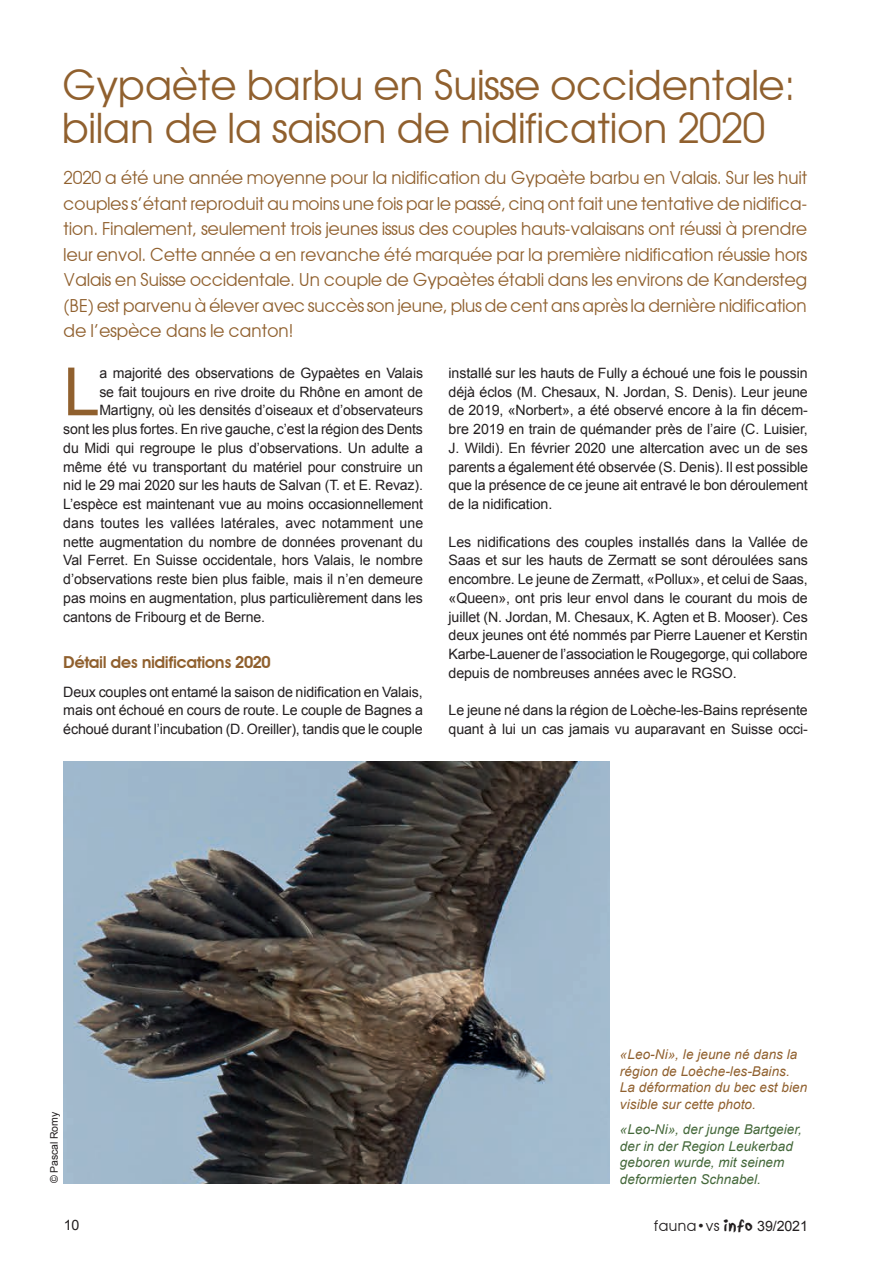
<style>
.page{position:relative;width:893px;height:1263px;background:#fff}
.page>*{position:absolute;margin:0;border:0;box-sizing:border-box;transform-origin:0 0}
.t1{font:66.6px "Arial";color:#90602e}
.t2{font:42px/43.5px "Avant Garde";letter-spacing:-.03em;color:#90602e}
.t3{font:18px/25.5px "Avant Garde";letter-spacing:-.035em;color:#90602e;text-align:justify}
.t4{font:600 16.5px "Avant Garde";letter-spacing:-.03em;color:#90602e}
.t5{font:15px "Avant Garde";letter-spacing:-.01em;color:#231f20}
.t6{font:14.25px/18.8px "Arial";letter-spacing:-.01em;color:#231f20;text-align:justify}
.t7{font:14.25px "Arial";letter-spacing:.01em;color:#231f20}
.t8{font:italic 13.5px/16.5px "Arial";letter-spacing:.005em;color:#90602e}
.t9{font:italic 13.5px/16.5px "Arial";letter-spacing:.005em;color:#44683a}
.t10{font:10.5px "Arial";letter-spacing:-.01em;color:#231f20}
.s1{font-family:"Sand";font-size:14.25px}
.s2{font-family:"Arial";font-size:14.25px}
</style>
<div class="page">
<img style="left:64px;top:761px;width:545px;height:423px">
<h2 class="t2" style="left:61px;top:63px;width:736px">Gypaète barbu en Suisse occidentale: bilan de la saison de nidification 2020</h2>
<p class="t3" style="left:63px;top:165px;width:746px">2020 a été une année moyenne pour la nidification du Gypaète barbu en Valais. Sur les huit couples s’étant reproduit au moins une fois par le passé, cinq ont fait une tentative de nidifica&shy;tion. Finalement, seulement trois jeunes issus des couples hauts-valaisans ont réussi à prendre leur envol. Cette année a en revanche été marquée par la première nidification réussie hors Valais en Suisse occidentale. Un couple de Gypaètes établi dans les environs de Kandersteg (BE) est parvenu à élever avec succès son jeune, plus de cent ans après la dernière nidification de l’espèce dans le canton!</p>
<p class="t6" style="left:449px;top:364px;width:361px">installé sur les hauts de Fully a échoué une fois le poussin déjà éclos (M. Chesaux, N. Jordan, S. Denis). Leur jeune de 2019, «Norbert», a été observé encore à la fin décem&shy;bre 2019 en train de quémander près de l’aire (C. Luisier, J. Wildi). En février 2020 une altercation avec un de ses parents a également été observée (S. Denis). Il est possible que la présence de ce jeune ait entravé le bon déroulement de la nidification.</p>
<p class="t6" style="left:449px;top:532px;width:361px">Les nidifications des couples installés dans la Vallée de Saas et sur les hauts de Zermatt se sont déroulées sans encombre. Le jeune de Zermatt, «Pollux», et celui de Saas, «Queen», ont pris leur envol dans le courant du mois de juillet (N. Jordan, M. Chesaux, K. Agten et B. Mooser). Ces deux jeunes ont été nommés par Pierre Lauener et Kerstin Karbe-Lauener de l’association le Rougegorge, qui collabore depuis de nombreuses années avec le RGSO.</p>
<p class="t6" style="left:449px;top:701px;width:361px">Le jeune né dans la région de Loèche-les-Bains représente quant à lui un cas jamais vu auparavant en Suisse occi-</p>
<h1 class="t1" style="left:63px;top:348px;width:38px">L</h1>
<p class="t6" style="left:99px;top:364px;width:325px">a majorité des observations de Gypaètes en Valais</p>
<p class="t6" style="left:99px;top:382px;width:325px">se fait toujours en rive droite du Rhône en amont de</p>
<p class="t6" style="left:99px;top:401px;width:325px">Martigny, où les densités d’oiseaux et d’observateurs</p>
<p class="t6" style="left:63px;top:420px;width:361px">sont les plus fortes. En rive gauche, c’est la région des Dents</p>
<p class="t6" style="left:63px;top:439px;width:361px">du Midi qui regroupe le plus d’observations. Un adulte a</p>
<p class="t6" style="left:63px;top:457px;width:361px">même été vu transportant du matériel pour construire un</p>
<p class="t6" style="left:63px;top:476px;width:361px">nid le 29 mai 2020 sur les hauts de Salvan (T. et E. Revaz).</p>
<p class="t6" style="left:63px;top:495px;width:361px">L’espèce est maintenant vue au moins occasionnellement</p>
<p class="t7" style="left:63px;top:513px;width:361px">dans toutes les vallées latérales, avec notamment une</p>
<p class="t6" style="left:63px;top:532px;width:361px">nette augmentation du nombre de données provenant du</p>
<p class="t6" style="left:63px;top:551px;width:361px">Val Ferret. En Suisse occidentale, hors Valais, le nombre</p>
<p class="t6" style="left:63px;top:570px;width:361px">d’observations reste bien plus faible, mais il n’en demeure</p>
<p class="t6" style="left:63px;top:589px;width:361px">pas moins en augmentation, plus particulièrement dans les</p>
<p class="t6" style="left:63px;top:607px;width:203px">cantons de Fribourg et de Berne.</p>
<p class="t4" style="left:63px;top:652px;width:209px">Détail des nidifications 2020</p>
<p class="t6" style="left:63px;top:682px;width:361px">Deux couples ont entamé la saison de nidification en Valais, mais ont échoué en cours de route. Le couple de Bagnes a échoué durant l’incubation (D. Oreiller), tandis que le couple</p>
<p class="t10" style="left:47px;top:1183px;width:73px;rotate:-90deg">© Pascal Romy</p>
<p class="t8" style="left:620px;top:1046px;width:189px">«Leo-Ni», le jeune né dans la région de Loèche-les-Bains.<br>La déformation du bec est bien visible sur cette photo.</p>
<p class="t9" style="left:620px;top:1121px;width:184px">«Leo-Ni», der junge Bartgeier, der in der Region Leukerbad geboren wurde, mit seinem</p>
<p class="t9" style="left:620px;top:1171px;width:142px">deformierten Schnabel.</p>
<p class="t6" style="left:64px;top:1216px;width:17px">10</p>
<p class="t5" style="left:654px;top:1216px;width:156px">fauna•vs <span class="s1">info</span> <span class="s2">39/2021</span></p>
</div>
